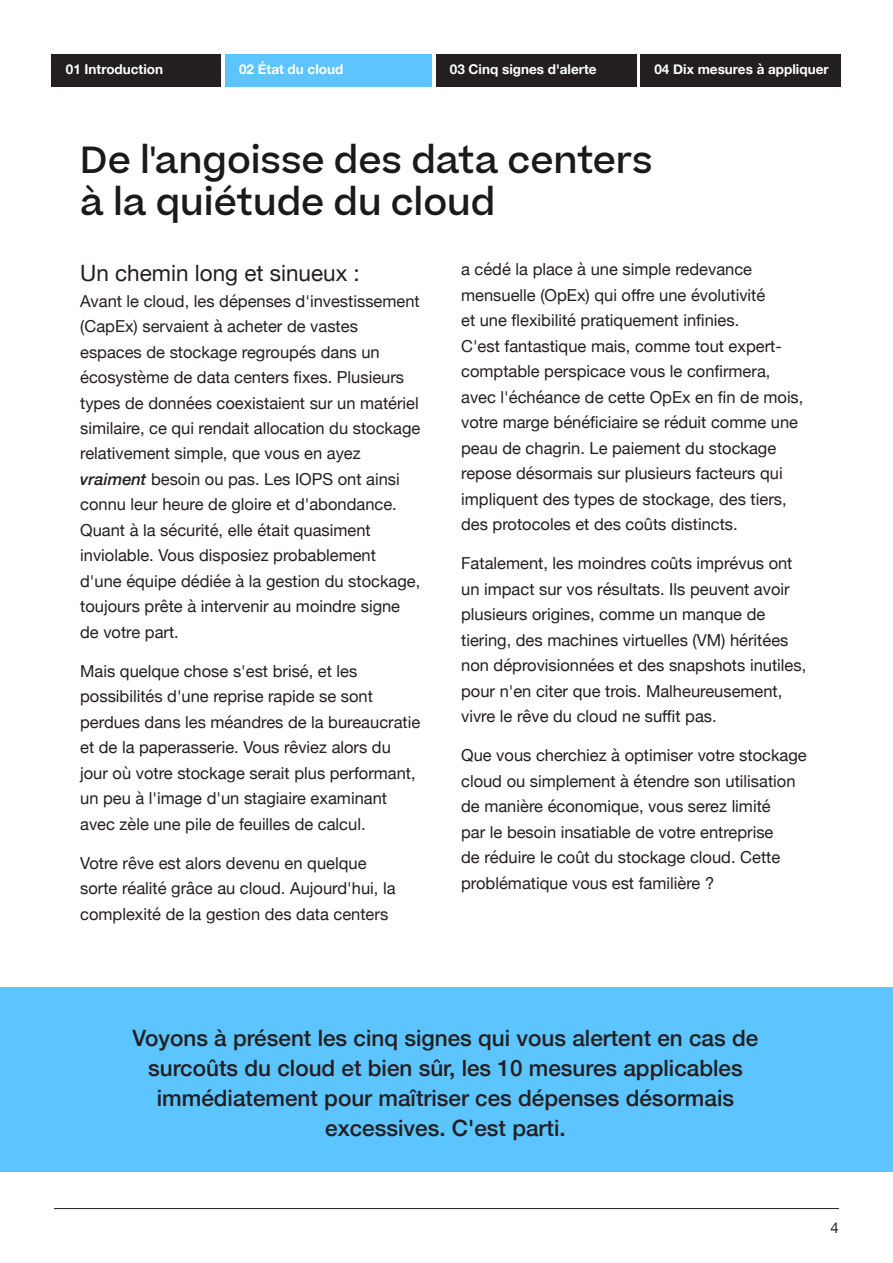
<style>
.page{position:relative;width:893px;height:1263px;background:#fff}
.page>*{position:absolute;margin:0;border:0;box-sizing:border-box;transform-origin:0 0}
.t1{font:500 36px/42px "Beatrice";color:#1a1a1a}
.t2{font:500 22.5px/30px "Helvetica Neue";color:#231f20;text-align:center}
.t3{font:22.5px "Helvetica Neue";color:#231f20}
.t4{font:16.5px/25.5px "Helvetica Neue";color:#231f20}
.t5{font:15px "Helvetica Neue";color:#231f20}
.t6{font:700 13.5px "Helvetica Neue";color:#fff}
.s1{font-weight:500;font-style:italic}
</style>
<div class="page">
<div style="left:0;top:987px;width:893px;height:185px;background:#5cc4ff"></div>
<hr style="left:54px;top:1208px;width:785px;height:1px;background:#231f20">
<div style="left:52px;top:54px;width:169px;height:32px;background:#231f20"></div>
<div style="left:225px;top:54px;width:207px;height:32px;background:#5cc4ff"></div>
<div style="left:436px;top:54px;width:200px;height:32px;background:#231f20"></div>
<div style="left:640px;top:54px;width:201px;height:32px;background:#231f20"></div>
<p class="t6" style="left:66px;top:59px;width:99px">01 Introduction</p>
<p class="t6" style="left:239px;top:59px;width:106px">02 État du cloud</p>
<p class="t6" style="left:450px;top:59px;width:148px">03 Cinq signes d'alerte</p>
<p class="t6" style="left:654px;top:59px;width:176px">04 Dix mesures à appliquer</p>
<h1 class="t1" style="left:80px;top:138px;width:574px">De l'angoisse des data centers à la quiétude du cloud</h1>
<h2 class="t3" style="left:80px;top:257px;width:281px">Un chemin long et sinueux :</h2>
<p class="t4" style="left:80px;top:289px;width:342px">Avant le cloud, les dépenses d'investissement (CapEx) servaient à acheter de vastes espaces de stockage regroupés dans un écosystème de data centers fixes. Plusieurs types de données coexistaient sur un matériel similaire, ce qui rendait allocation du stockage relativement simple, que vous en ayez <span class="s1">vraiment</span> besoin ou pas. Les IOPS ont ainsi connu leur heure de gloire et d'abondance.<br>Quant à la sécurité, elle était quasiment inviolable. Vous disposiez probablement d'une équipe dédiée à la gestion du stockage, toujours prête à intervenir au moindre signe de votre part.</p>
<p class="t4" style="left:80px;top:659px;width:342px">Mais quelque chose s'est brisé, et les possibilités d'une reprise rapide se sont perdues dans les méandres de la bureaucratie et de la paperasserie. Vous rêviez alors du jour où votre stockage serait plus performant, un peu à l'image d'un stagiaire examinant avec zèle une pile de feuilles de calcul.</p>
<p class="t4" style="left:80px;top:851px;width:317px">Votre rêve est alors devenu en quelque sorte réalité grâce au cloud. Aujourd'hui, la complexité de la gestion des data centers</p>
<p class="t4" style="left:461px;top:257px;width:344px">a cédé la place à une simple redevance mensuelle (OpEx) qui offre une évolutivité<br>et une flexibilité pratiquement infinies.<br>C'est fantastique mais, comme tout expert&shy;comptable perspicace vous le confirmera, avec l'échéance de cette OpEx en fin de mois, votre marge bénéficiaire se réduit comme une peau de chagrin. Le paiement du stockage repose désormais sur plusieurs facteurs qui impliquent des types de stockage, des tiers, des protocoles et des coûts distincts.</p>
<p class="t4" style="left:461px;top:551px;width:347px">Fatalement, les moindres coûts imprévus ont un impact sur vos résultats. Ils peuvent avoir plusieurs origines, comme un manque de tiering, des machines virtuelles (VM) héritées non déprovisionnées et des snapshots inutiles, pour n'en citer que trois. Malheureusement, vivre le rêve du cloud ne suffit pas.</p>
<p class="t4" style="left:461px;top:743px;width:347px">Que vous cherchiez à optimiser votre stockage cloud ou simplement à étendre son utilisation de manière économique, vous serez limité<br>par le besoin insatiable de votre entreprise<br>de réduire le coût du stockage cloud. Cette problématique vous est familière ?</p>
<h2 class="t2" style="left:133px;top:1021px;width:627px">Voyons à présent les cinq signes qui vous alertent en cas de surcoûts du cloud et bien sûr, les 10 mesures applicables immédiatement pour maîtriser ces dépenses désormais excessives. C'est parti.</h2>
<p class="t5" style="left:831px;top:1217px;width:10px">4</p>
</div>
